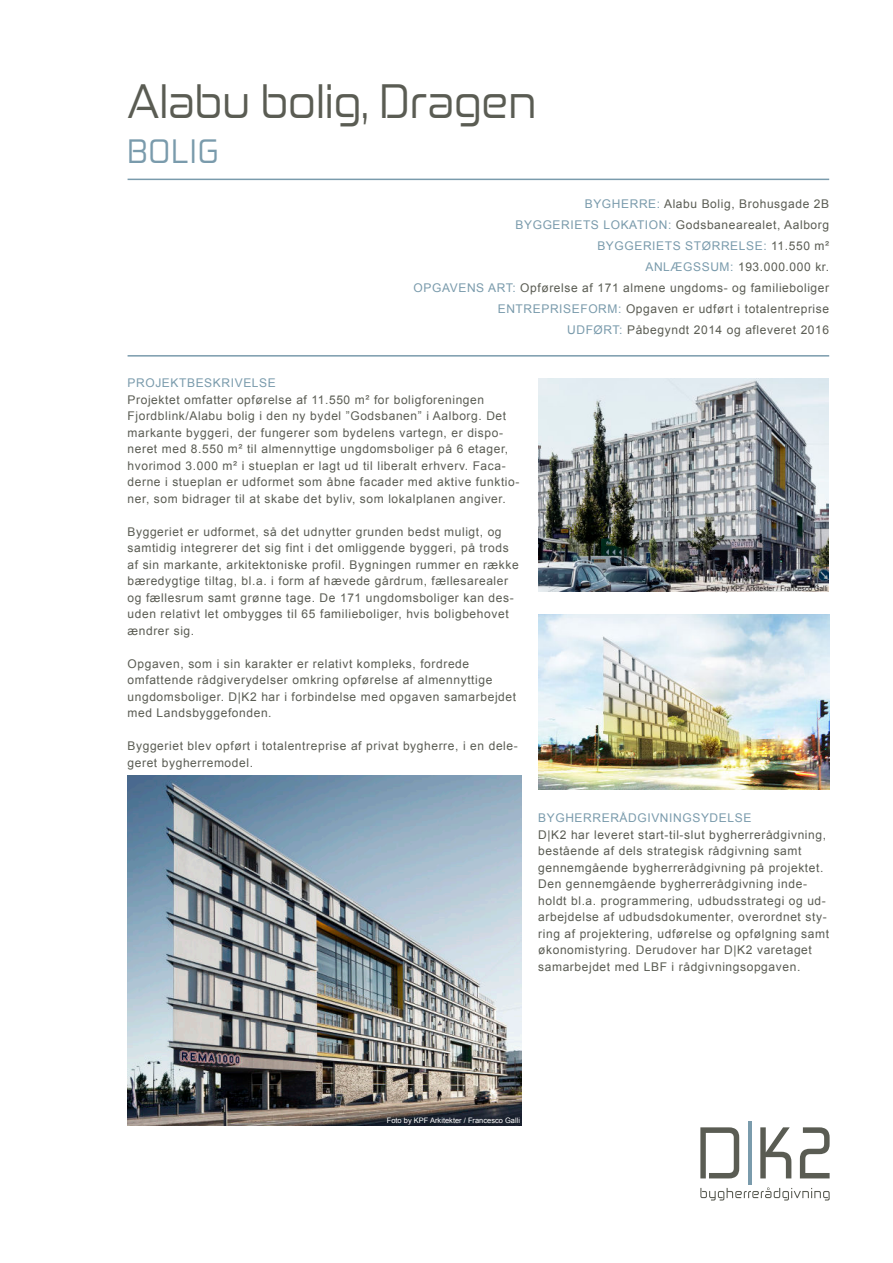
<style>
.page{position:relative;width:893px;height:1263px;background:#fff}
.page>*{position:absolute;margin:0;border:0;box-sizing:border-box;transform-origin:0 0}
.t1{font:45px "Zekton Rg";color:#5a5c53}
.t2{font:31.5px "Zekton Rg";letter-spacing:.05em;color:#7a9bac}
.t3{font:12px/16.5px "Arial";letter-spacing:.05em;color:#5a5c53}
.t4{font:12px "Arial";letter-spacing:.05em;color:#7a9bac}
.t5{font:7.5px "Arial";color:#fff}
.t6{font:7.5px "Arial";color:#231f20;scale:.91 1}
.s1{color:#7a9bac}
</style>
<div class="page">
<svg style="left:700px;top:1187px;width:130px;height:13px"></svg>
<svg style="left:700px;top:1127px;width:39px;height:51px"></svg>
<hr style="left:748px;top:1121px;width:3px;height:64px;background:#7a9bac">
<svg style="left:760px;top:1127px;width:31px;height:51px"></svg>
<svg style="left:800px;top:1127px;width:30px;height:51px"></svg>
<hr style="left:128px;top:179px;width:701px;height:1px;background:#7a9bac">
<hr style="left:128px;top:355px;width:701px;height:2px;background:#7a9bac">
<img style="left:128px;top:776px;width:393px;height:350px">
<img style="left:538px;top:378px;width:291px;height:214px">
<img style="left:538px;top:614px;width:291px;height:176px">
<h1 class="t1" style="left:128px;top:76px;width:410px">Alabu bolig, Dragen</h1>
<h2 class="t2" style="left:128px;top:133px;width:92px">BOLIG</h2>
<p class="t3" style="left:414px;top:194px;width:417px;line-height:21px;text-align:right"><span class="s1">BYGHERRE:</span> Alabu Bolig, Brohusgade 2B<br><span class="s1">BYGGERIETS LOKATION:</span> Godsbanearealet, Aalborg<br><span class="s1">BYGGERIETS STØRRELSE:</span> 11.550 m²<br><span class="s1">ANLÆGSSUM:</span> 193.000.000 kr.<br><span class="s1">OPGAVENS ART:</span> Opførelse af 171 almene ungdoms- og familieboliger <span class="s1">ENTREPRISEFORM:</span> Opgaven er udført i totalentreprise<br><span class="s1">UDFØRT:</span> Påbegyndt 2014 og afleveret 2016</p>
<p class="t4" style="left:128px;top:378px;width:150px">PROJEKTBESKRIVELSE</p>
<p class="t3" style="left:128px;top:392px;width:393px">Projektet omfatter opførelse af 11.550 m² for boligforeningen Fjordblink/Alabu bolig i den ny bydel ”Godsbanen” i Aalborg. Det markante byggeri, der fungerer som bydelens vartegn, er dispo&shy;neret med 8.550 m² til almennyttige ungdomsboliger på 6 etager, hvorimod 3.000 m² i stueplan er lagt ud til liberalt erhverv. Faca&shy;derne i stueplan er udformet som åbne facader med aktive funktio&shy;ner, som bidrager til at skabe det byliv, som lokalplanen angiver.</p>
<p class="t3" style="left:128px;top:524px;width:393px">Byggeriet er udformet, så det udnytter grunden bedst muligt, og samtidig integrerer det sig fint i det omliggende byggeri, på trods af sin markante, arkitektoniske profil. Bygningen rummer en række bæredygtige tiltag, bl.a. i form af hævede gårdrum, fællesarealer og fællesrum samt grønne tage. De 171 ungdomsboliger kan des&shy;uden relativt let ombygges til 65 familieboliger, hvis boligbehovet ændrer sig.</p>
<p class="t3" style="left:128px;top:656px;width:390px">Opgaven, som i sin karakter er relativt kompleks, fordrede omfattende rådgiverydelser omkring opførelse af almennyttige ungdomsboliger. D|K2 har i forbindelse med opgaven samarbejdet med Landsbyggefonden.</p>
<p class="t3" style="left:128px;top:739px;width:392px">Byggeriet blev opført i totalentreprise af privat bygherre, i en dele&shy;geret bygherremodel.</p>
<p class="t6" style="left:706px;top:585px;width:135px">Foto by KPF Arkitekter / Francesco Galli</p>
<p class="t4" style="left:538px;top:813px;width:215px">BYGHERRERÅDGIVNINGSYDELSE</p>
<p class="t3" style="left:538px;top:827px;width:292px">D|K2 har leveret start-til-slut bygherrerådgivning, bestående af dels strategisk rådgivning samt gennemgående bygherrerådgivning på projektet.<br>Den gennemgående bygherrerådgivning inde&shy;holdt bl.a. programmering, udbudsstrategi og ud&shy;arbejdelse af udbudsdokumenter, overordnet sty&shy;ring af projektering, udførelse og opfølgning samt økonomistyring. Derudover har D|K2 varetaget samarbejdet med LBF i rådgivningsopgaven.</p>
<p class="t5" style="left:387px;top:1117px;width:135px">Foto by KPF Arkitekter / Francesco Galli</p>
</div>
